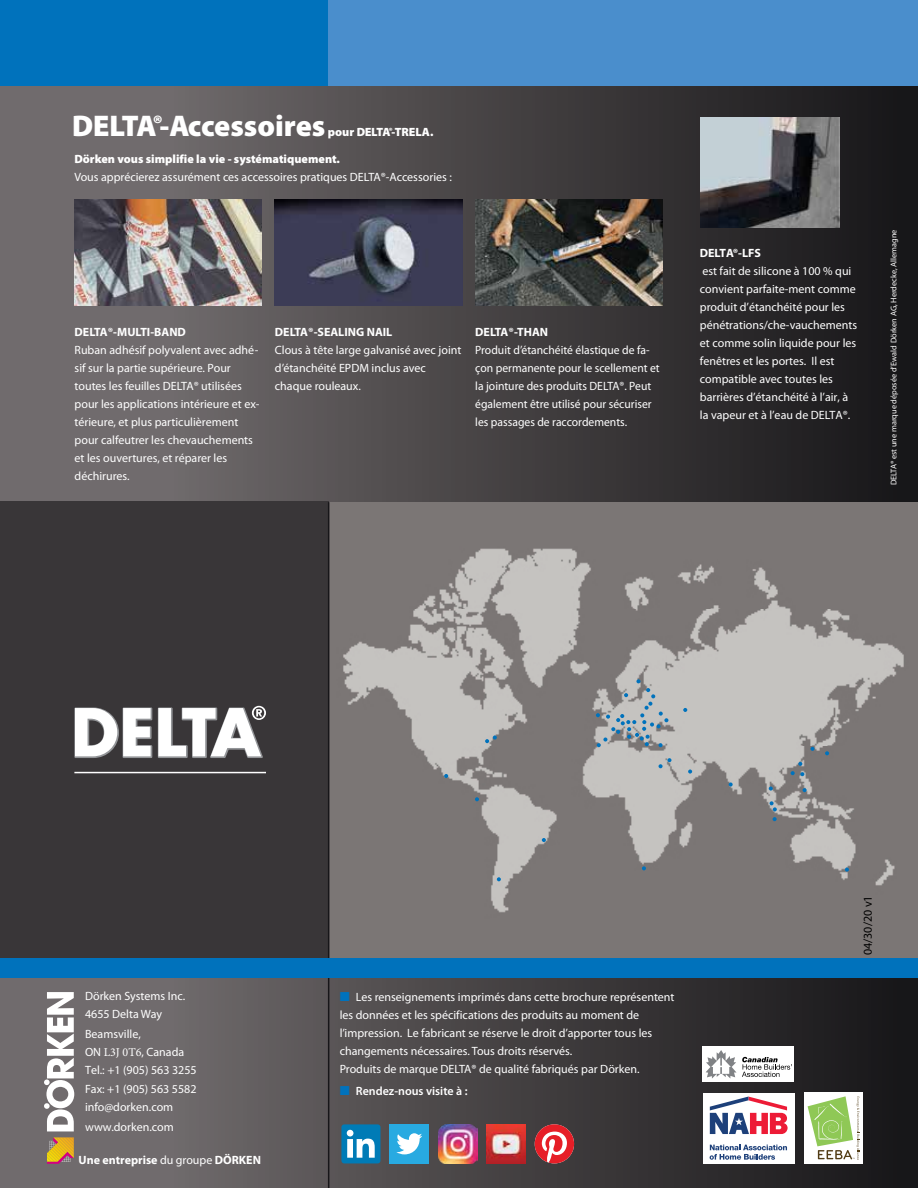
<style>
.page{position:relative;width:918px;height:1188px;background:#fff}
.page>*{position:absolute;margin:0;border:0;box-sizing:border-box;transform-origin:0 0}
.t1{font:900 30px "Myriad Pro Doerken";color:#fff}
.t2{font:12px/18px "Myriad Pro Doerken";color:#fff}
.t3{font:700 12px "Myriad Pro Doerken";color:#fff}
.t4{font:900 12px "Myriad Pro Doerken";color:#fff}
.t5{font:600 12px "Myriad Pro Doerken";color:#fff}
.t6{font:12px "Myriad Pro Doerken";color:#000}
.t7{font:8.25px "Myriad Pro Doerken";color:#fff}
.s1{font-family:"Delta Myriad Pro"}
.s2{font-family:"Minion Pro"}
.s3{font-weight:400}
.s4{color:#0072bc}
.s5{font-weight:400;color:#0072bc}
</style>
<div class="page">
<div style="left:0;top:0;width:918px;height:1188px;background:linear-gradient(to right,#7c7678,#181718)"></div>
<img style="left:329px;top:502px;width:589px;height:455px">
<svg style="left:485px;top:735px;width:12px;height:8px"></svg>
<svg style="left:444px;top:774px;width:4px;height:4px"></svg>
<svg style="left:475px;top:797px;width:4px;height:4px"></svg>
<svg style="left:642px;top:866px;width:4px;height:4px"></svg>
<svg style="left:688px;top:770px;width:4px;height:4px"></svg>
<svg style="left:683px;top:708px;width:4px;height:4px"></svg>
<svg style="left:729px;top:782px;width:4px;height:5px"></svg>
<svg style="left:845px;top:868px;width:4px;height:4px"></svg>
<svg style="left:769px;top:787px;width:4px;height:4px"></svg>
<svg style="left:810px;top:747px;width:5px;height:4px"></svg>
<svg style="left:825px;top:751px;width:4px;height:4px"></svg>
<svg style="left:770px;top:801px;width:7px;height:10px"></svg>
<svg style="left:773px;top:817px;width:4px;height:4px"></svg>
<svg style="left:791px;top:762px;width:13px;height:14px"></svg>
<svg style="left:803px;top:788px;width:4px;height:4px"></svg>
<svg style="left:596px;top:679px;width:72px;height:68px;background:#a3aaad"></svg>
<svg style="left:659px;top:758px;width:12px;height:10px"></svg>
<svg style="left:497px;top:877px;width:4px;height:4px"></svg>
<svg style="left:542px;top:838px;width:4px;height:4px"></svg>
<div style="left:0;top:502px;width:329px;height:476px;background:#393638"></div>
<svg style="left:44px;top:992px;width:30px;height:139px"></svg>
<svg style="left:47px;top:1137px;width:27px;height:27px"></svg>
<svg style="left:74px;top:707px;width:78px;height:51px"></svg>
<svg style="left:158px;top:706px;width:108px;height:52px"></svg>
<hr style="left:74px;top:772px;width:192px;height:1px;background:#fff">
<hr style="left:328px;top:502px;width:1px;height:686px;background:#171619">
<div style="left:0;top:958px;width:918px;height:20px;background:#0072bc"></div>
<div style="left:0;top:0;width:329px;height:85px;background:#0072bc"></div>
<div style="left:329px;top:0;width:589px;height:85px;background:#4a8ecc"></div>
<div style="left:702px;top:1047px;width:92px;height:35px;background:#fff"></div>
<svg style="left:706px;top:1050px;width:86px;height:29px"></svg>
<div style="left:804px;top:1093px;width:59px;height:71px;background:#fff"></div>
<svg style="left:808px;top:1096px;width:51px;height:64px"></svg>
<div style="left:703px;top:1093px;width:92px;height:71px;background:#fff"></div>
<svg style="left:710px;top:1097px;width:78px;height:37px"></svg>
<svg style="left:710px;top:1145px;width:77px;height:15px"></svg>
<img style="left:275px;top:199px;width:187px;height:107px">
<img style="left:475px;top:199px;width:187px;height:107px">
<img style="left:75px;top:199px;width:187px;height:107px">
<div style="left:341px;top:1124px;width:39px;height:39px;background:#007bb6;border-radius:3px"></div>
<svg style="left:347px;top:1130px;width:28px;height:28px"></svg>
<div style="left:390px;top:1124px;width:39px;height:39px;background:#28aae1"></div>
<svg style="left:396px;top:1133px;width:26px;height:21px"></svg>
<img style="left:487px;top:1124px;width:39px;height:39px">
<svg style="left:535px;top:1124px;width:39px;height:39px"></svg>
<img style="left:438px;top:1124px;width:40px;height:40px">
<img style="left:701px;top:118px;width:139px;height:109px">
<h1 class="t1" style="left:72px;top:105px;width:255px"><span class="s1">DELTA®-A</span>ccessoires</h1>
<p class="t4" style="left:328px;top:124px;width:107px">pour <span class="s1">DELTA®-T</span>RELA.</p>
<p class="t4" style="left:74px;top:151px;width:267px">Dörken vous simplifie la vie - systématiquement.</p>
<p class="t2" style="left:74px;top:168px;width:379px">Vous apprécierez assurément ces accessoires pratiques DELTA®-Accessories :</p>
<p class="t3" style="left:75px;top:324px;width:113px">DELTA®-MULTI-BAND</p>
<p class="t2" style="left:75px;top:341px;width:186px">Ruban adhésif polyvalent avec adhé&shy;sif sur la partie supérieure. Pour toutes les feuilles DELTA® utilisées pour les applications intérieure et ex&shy;térieure, et plus particulièrement pour calfeutrer les chevauchements et les ouvertures, et réparer les déchirures.</p>
<p class="t3" style="left:275px;top:324px;width:119px">DELTA®-SEALING NAIL</p>
<p class="t2" style="left:275px;top:341px;width:188px">Clous à tête large galvanisé avec joint d’étanchéité EPDM inclus avec chaque rouleaux.</p>
<p class="t3" style="left:475px;top:324px;width:74px">DELTA®-THAN</p>
<p class="t2" style="left:475px;top:341px;width:186px">Produit d’étanchéité élastique de fa&shy;çon permanente pour le scellement et la jointure des produits DELTA®. Peut également être utilisé pour sécuriser les passages de raccordements.</p>
<p class="t3" style="left:700px;top:246px;width:63px">DELTA®-LFS</p>
<p class="t2" style="left:700px;top:262px;width:159px">est fait de silicone à 100 % qui convient parfaite-ment comme produit d’étanchéité pour les pénétrations/che-vauchements et comme solin liquide pour les fenêtres et les portes. Il est compatible avec toutes les barrières d’étanchéité à l’air, à la vapeur et à l’eau de DELTA®.</p>
<p class="t7" style="left:889px;top:485px;width:257px;rotate:-90deg">DELTA® est une marque déposée d’Ewald Dörken AG, Herdecke, Allemagne</p>
<p class="t2" style="left:85px;top:986px;width:102px;line-height:18.9px">Dörken Systems Inc.<br>4655 Delta Way<br>Beamsville,</p>
<p class="t2" style="left:85px;top:1042px;width:113px;line-height:18.8px">ON <span class="s2">L3J 0T6</span>, Canada<br>Tel.: +1 (905) 563 3255<br>Fax: +1 (905) 563 5582 info@dorken.com www.dorken.com</p>
<p class="t3" style="left:79px;top:1152px;width:184px">Une entreprise <span class="s3">du groupe</span> DÖRKEN</p>
<p class="t2" style="left:340px;top:988px;width:336px"><span class="s4">■</span> Les renseignements imprimés dans cette brochure représentent les données et les spécifications des produits au moment de l’impression. Le fabricant se réserve le droit d’apporter tous les changements nécessaires. Tous droits réservés.<br>Produits de marque DELTA® de qualité fabriqués par Dörken.</p>
<p class="t5" style="left:340px;top:1083px;width:129px"><span class="s5">■</span> Rendez-nous visite à :</p>
<p class="t6" style="left:861px;top:955px;width:61px;rotate:-90deg">04/30/20 v1</p>
</div>
